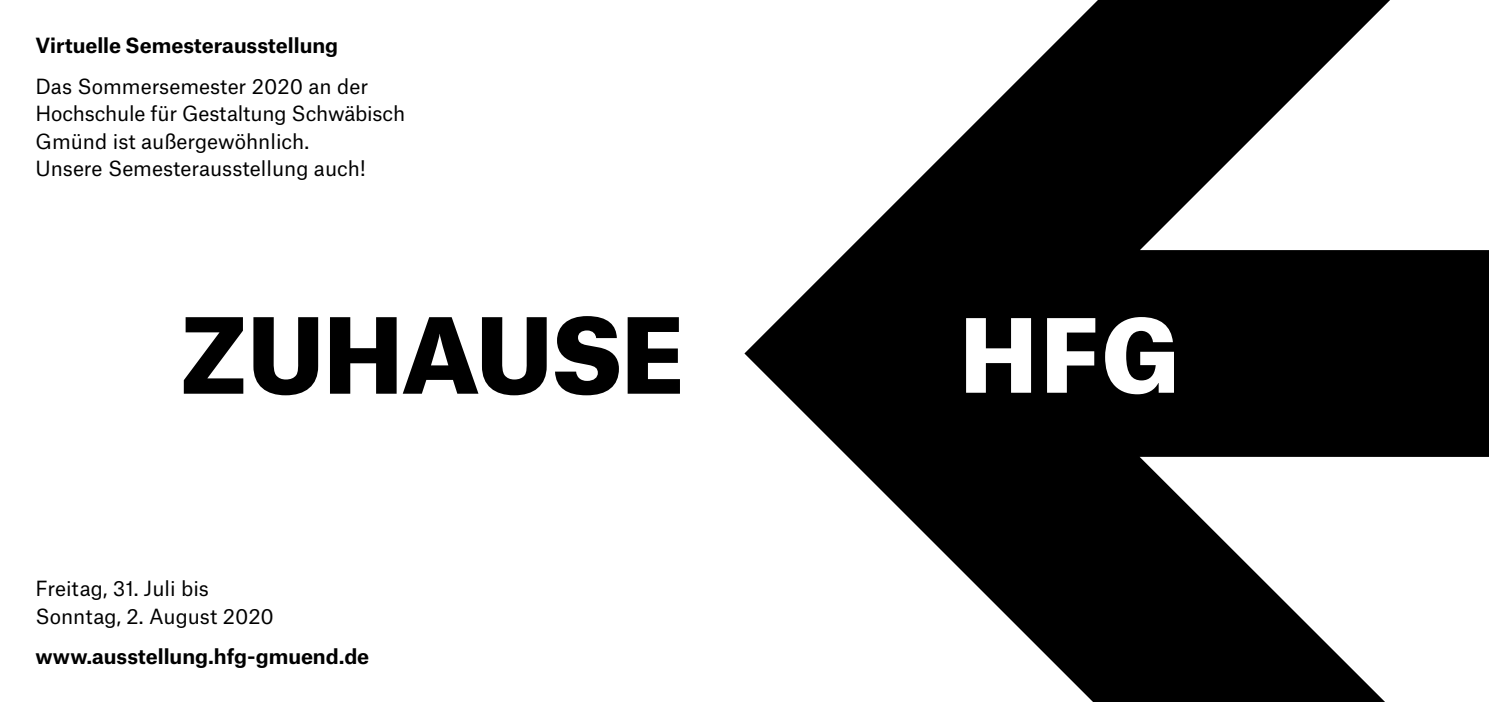
<style>
.page{position:relative;width:1489px;height:702px;background:#fff}
.page>*{position:absolute;margin:0;border:0;box-sizing:border-box;transform-origin:0 0}
.t1{font:900 100px "Atlas Grotesk";color:#000}
.t2{font:900 97.5px "Atlas Grotesk";color:#fff}
.t3{font:20px/27.5px "Atlas Grotesk";color:#000}
.t4{font:700 20px "Atlas Grotesk";color:#000}
</style>
<div class="page">
<svg style="left:744px;top:0;width:744px;height:702px;fill:#000"></svg>
<p class="t4" style="left:35px;top:29px;width:304px">Virtuelle Semesterausstellung</p>
<p class="t3" style="left:35px;top:70px;width:371px">Das Sommersemester 2020 an der Hochschule für Gestaltung Schwäbisch Gmünd ist außergewöhnlich.<br>Unsere Semesterausstellung auch!</p>
<h1 class="t1" style="left:181px;top:272px;width:505px">ZUHAUSE</h1>
<p class="t3" style="left:35px;top:572px;width:240px">Freitag, 31. Juli bis<br>Sonntag, 2. August 2020</p>
<p class="t4" style="left:35px;top:639px;width:335px">www.ausstellung.hfg-gmuend.de</p>
<h2 class="t2" style="left:960px;top:274px;width:221px">HFG</h2>
</div>
